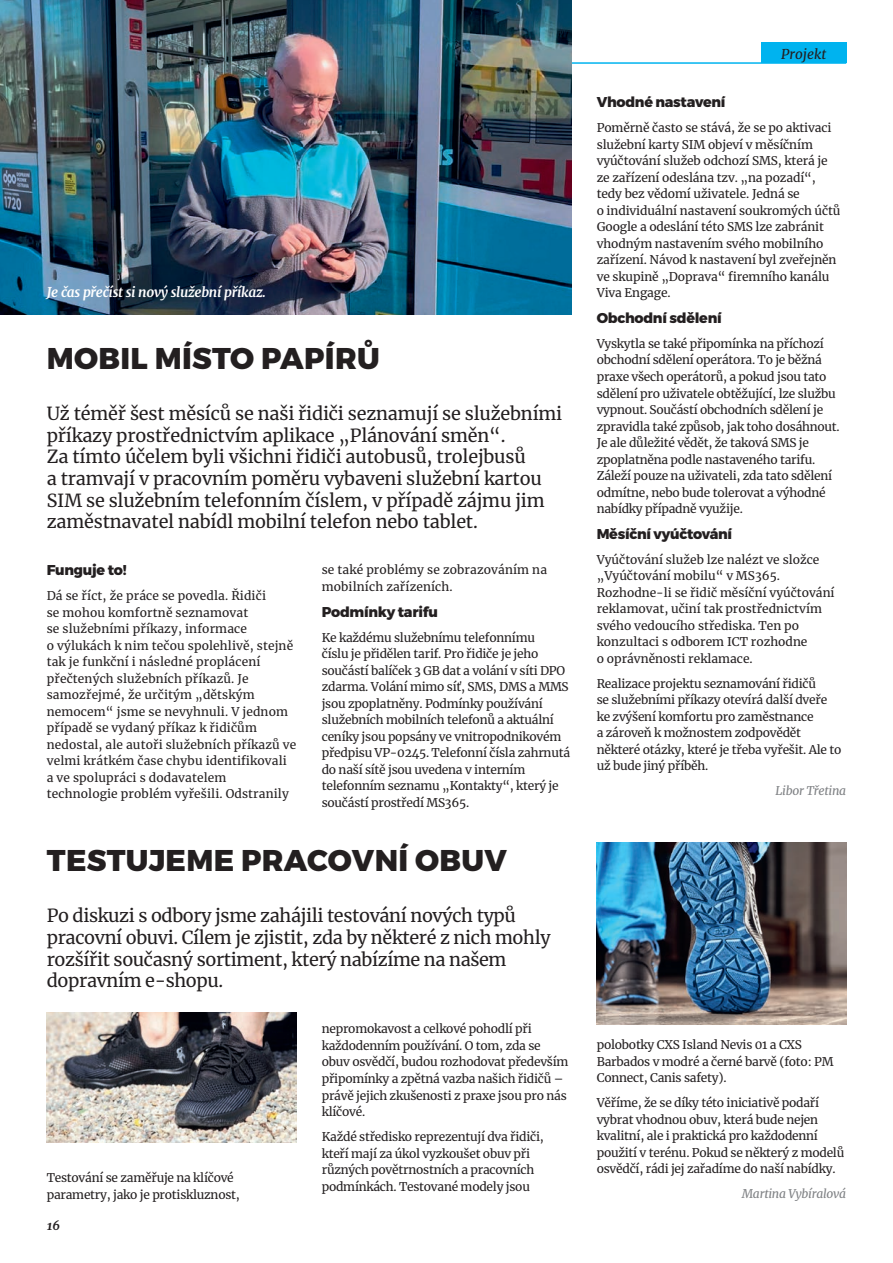
<style>
.page{position:relative;width:893px;height:1263px;background:#fff}
.page>*{position:absolute;margin:0;border:0;box-sizing:border-box;transform-origin:0 0}
.t1{font:800 30px "Montserrat";letter-spacing:.01em;color:#231f20}
.t2{font:18px/21.6px "Merriweather";letter-spacing:-.01em;color:#231f20}
.t3{font:800 14.25px "Montserrat";letter-spacing:-.02em;color:#231f20}
.t4{font:italic 700 13.5px "Merriweather";letter-spacing:-.02em;color:#fff}
.t5{font:italic 13.5px "Merriweather";color:#231f20}
.t6{font:italic 700 12.75px "Merriweather";color:#231f20}
.t7{font:12px/16.5px "Merriweather";letter-spacing:-.02em;color:#231f20}
.t8{font:12px/16.5px "Merriweather";letter-spacing:.01em;color:#231f20}
.t9{font:12px/16.5px "Merriweather";color:#231f20}
.t10{font:italic 12px "Merriweather";letter-spacing:-.02em;color:#808285}
</style>
<div class="page">
<hr style="left:47px;top:62px;width:799px;height:2px;background:#00b3ef">
<div style="left:761px;top:42px;width:85px;height:20px;background:#00b3ef"></div>
<img style="left:0;top:0;width:571px;height:314px">
<img style="left:597px;top:842px;width:249px;height:183px">
<img style="left:47px;top:1012px;width:249px;height:131px">
<p class="t4" style="left:47px;top:283px;width:221px">Je čas přečíst si nový služební příkaz.</p>
<h1 class="t1" style="left:47px;top:339px;width:334px">MOBIL MÍSTO PAPÍRŮ</h1>
<p class="t2" style="left:47px;top:402px;width:517px">Už téměř šest měsíců se naši řidiči seznamují se služebními příkazy prostřednictvím aplikace „Plánování směn“.<br>Za tímto účelem byli všichni řidiči autobusů, trolejbusů<br>a tramvají v pracovním poměru vybaveni služební kartou SIM se služebním telefonním číslem, v případě zájmu jim zaměstnavatel nabídl mobilní telefon nebo tablet.</p>
<p class="t3" style="left:47px;top:561px;width:81px">Funguje to!</p>
<p class="t8" style="left:47px;top:587px;width:251px">Dá se říct, že práce se povedla. Řidiči<br>se mohou komfortně seznamovat<br>se služebními příkazy, informace<br>o výlukách k nim tečou spolehlivě, stejně tak je funkční i následné proplácení přečtených služebních příkazů. Je samozřejmé, že určitým „dětským nemocem“ jsme se nevyhnuli. V jednom případě se vydaný příkaz k řidičům nedostal, ale autoři služebních příkazů ve velmi krátkém čase chybu identifikovali a ve spolupráci s dodavatelem technologie problém vyřešili. Odstranily</p>
<p class="t8" style="left:322px;top:561px;width:227px">se také problémy se zobrazováním na mobilních zařízeních.</p>
<p class="t3" style="left:322px;top:603px;width:118px">Podmínky tarifu</p>
<p class="t7" style="left:322px;top:629px;width:250px">Ke každému služebnímu telefonnímu<br>číslu je přidělen tarif. Pro řidiče je jeho součástí balíček 3 GB dat a volání v síti DPO zdarma. Volání mimo síť, SMS, DMS a MMS jsou zpoplatněny. Podmínky používání služebních mobilních telefonů a aktuální ceníky jsou popsány ve vnitropodnikovém předpisu VP-0245. Telefonní čísla zahrnutá do naší sítě jsou uvedena v interním telefonním seznamu „Kontakty“, který je součástí prostředí MS365.</p>
<h1 class="t1" style="left:47px;top:842px;width:461px">TESTUJEME PRACOVNÍ OBUV</h1>
<h2 class="t2" style="left:47px;top:904px;width:505px">Po diskuzi s odbory jsme zahájili testování nových typů pracovní obuvi. Cílem je zjistit, zda by některé z nich mohly rozšířit současný sortiment, který nabízíme na našem dopravním e-shopu.</h2>
<p class="t7" style="left:47px;top:1169px;width:195px">Testování se zaměřuje na klíčové parametry, jako je protiskluznost,</p>
<p class="t6" style="left:47px;top:1216px;width:15px">16</p>
<p class="t7" style="left:322px;top:1020px;width:248px">nepromokavost a celkové pohodlí při každodenním používání. O tom, zda se obuv osvědčí, budou rozhodovat především připomínky a zpětná vazba našich řidičů – právě jejich zkušenosti z praxe jsou pro nás klíčové.</p>
<p class="t7" style="left:322px;top:1128px;width:224px">Každé středisko reprezentují dva řidiči, kteří mají za úkol vyzkoušet obuv při různých povětrnostních a pracovních podmínkách. Testované modely jsou</p>
<p class="t5" style="left:781px;top:45px;width:46px">Projekt</p>
<p class="t3" style="left:597px;top:93px;width:130px">Vhodné nastavení</p>
<p class="t7" style="left:597px;top:119px;width:245px">Poměrně často se stává, že se po aktivaci služební karty SIM objeví v měsíčním vyúčtování služeb odchozí SMS, která je ze zařízení odeslána tzv. „na pozadí“, tedy bez vědomí uživatele. Jedná se<br>o individuální nastavení soukromých účtů Google a odeslání této SMS lze zabránit vhodným nastavením svého mobilního zařízení. Návod k nastavení byl zveřejněn ve skupině „Doprava“ firemního kanálu Viva Engage.</p>
<p class="t3" style="left:597px;top:309px;width:126px">Obchodní sdělení</p>
<p class="t7" style="left:597px;top:335px;width:245px">Vyskytla se také připomínka na příchozí obchodní sdělení operátora. To je běžná praxe všech operátorů, a pokud jsou tato sdělení pro uživatele obtěžující, lze službu vypnout. Součástí obchodních sdělení je zpravidla také způsob, jak toho dosáhnout.<br>Je ale důležité vědět, že taková SMS je zpoplatněna podle nastaveného tarifu.<br>Záleží pouze na uživateli, zda tato sdělení odmítne, nebo bude tolerovat a výhodné nabídky případně využije.</p>
<p class="t3" style="left:597px;top:525px;width:137px">Měsíční vyúčtování</p>
<p class="t9" style="left:597px;top:551px;width:239px">Vyúčtování služeb lze nalézt ve složce „Vyúčtování mobilu“ v MS365.<br>Rozhodne-li se řidič měsíční vyúčtování reklamovat, učiní tak prostřednictvím svého vedoucího střediska. Ten po konzultaci s odborem ICT rozhodne<br>o oprávněnosti reklamace.</p>
<p class="t7" style="left:597px;top:675px;width:246px">Realizace projektu seznamování řidičů<br>se služebními příkazy otevírá další dveře ke zvýšení komfortu pro zaměstnance<br>a zároveň k možnostem zodpovědět některé otázky, které je třeba vyřešit. Ale to už bude jiný příběh.</p>
<p class="t10" style="left:775px;top:782px;width:72px">Libor Třetina</p>
<p class="t7" style="left:597px;top:1036px;width:238px">polobotky CXS Island Nevis 01 a CXS<br>Barbados v modré a černé barvě (foto: PM<br>Connect, Canis safety).</p>
<p class="t7" style="left:597px;top:1094px;width:249px">Věříme, že se díky této iniciativě podaří vybrat vhodnou obuv, která bude nejen kvalitní, ale i praktická pro každodenní použití v terénu. Pokud se některý z modelů osvědčí, rádi jej zařadíme do naší nabídky.</p>
<p class="t10" style="left:742px;top:1186px;width:106px">Martina Vybíralová</p>
</div>
